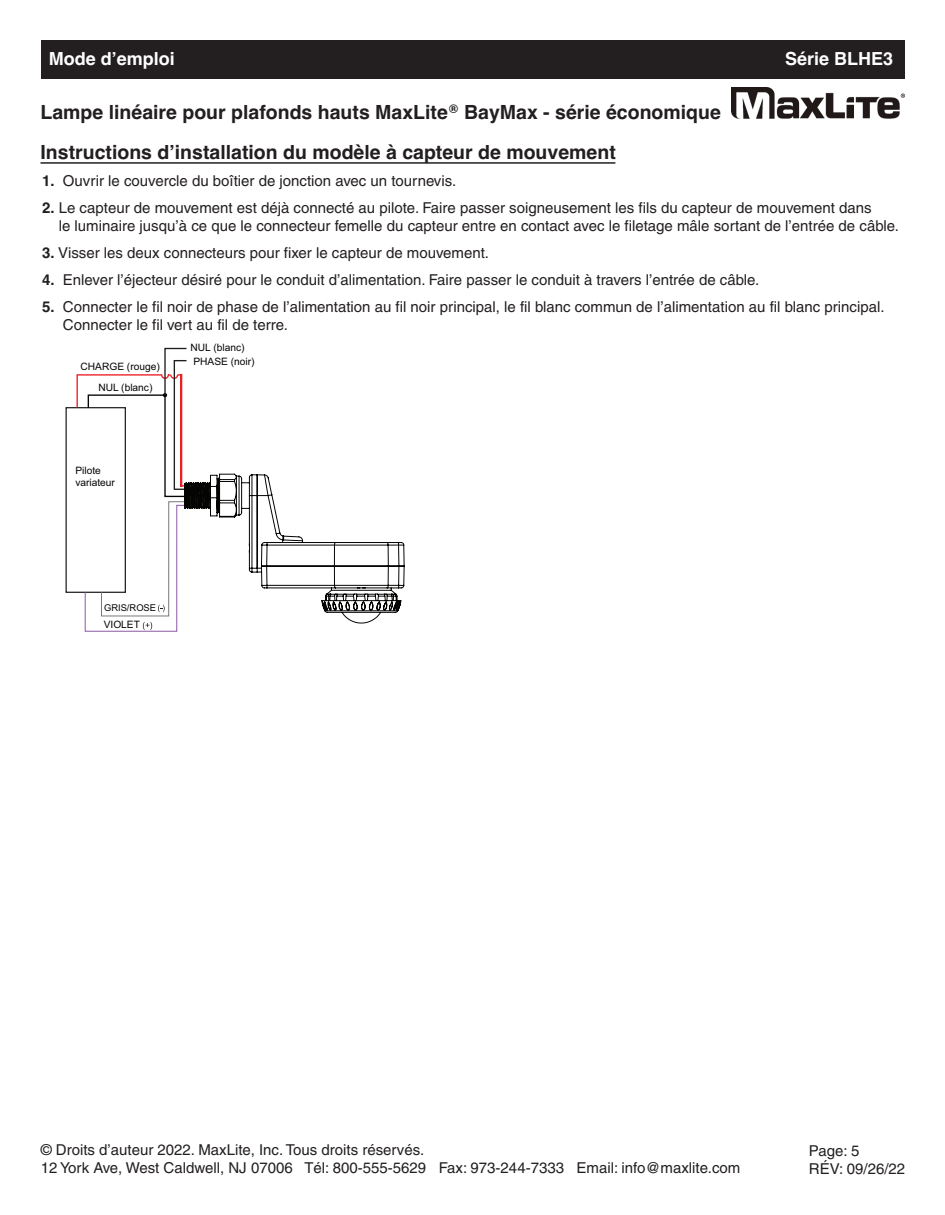
<style>
.page{position:relative;width:945px;height:1215px;background:#fff}
.page>*{position:absolute;margin:0;border:0;box-sizing:border-box;transform-origin:0 0}
.t1{font:700 19.5px "Helvetica";color:#231f20}
.t2{font:700 18px "Helvetica";color:#fff}
.t3{font:15px/18px "Helvetica";color:#231f20}
.t4{font:10.2px/12.3px "Arial";color:#040503}
.t5{font:9.3px "Arial";color:#040503}
.s1{font-weight:700}
</style>
<div class="page">
<div style="left:41px;top:40px;width:864px;height:39px;background:#231f20"></div>
<img style="left:732px;top:87px;width:173px;height:32px">
<hr style="left:41px;top:162px;width:574px;height:2px;background:#231f20">
<div style="left:66px;top:407px;width:60px;height:186px;border:1px solid #1f1c1d"></div>
<svg style="left:76px;top:347px;width:329px;height:285px"></svg>
<p class="t2" style="left:49px;top:49px;width:128px">Mode d’emploi</p>
<p class="t2" style="left:785px;top:49px;width:110px">Série BLHE3</p>
<h1 class="t1" style="left:40px;top:101px;width:682px">Lampe linéaire pour plafonds hauts MaxLite<sup>®</sup> BayMax - série économique</h1>
<h1 class="t1" style="left:40px;top:140px;width:577px">Instructions d’installation du modèle à capteur de mouvement</h1>
<p class="t3" style="left:42px;top:173px;width:416px"><span class="s1">1.</span> Ouvrir le couvercle du boîtier de jonction avec un tournevis.</p>
<p class="t3" style="left:59px;top:200px;width:842px;text-indent:-17px"><span class="s1">2.</span> Le capteur de mouvement est déjà connecté au pilote. Faire passer soigneusement les fils du capteur de mouvement dans<br>le luminaire jusqu’à ce que le connecteur femelle du capteur entre en contact avec le filetage mâle sortant de l’entrée de câble.</p>
<p class="t3" style="left:42px;top:245px;width:448px"><span class="s1">3.</span> Visser les deux connecteurs pour fixer le capteur de mouvement.</p>
<p class="t3" style="left:42px;top:272px;width:719px"><span class="s1">4.</span> Enlever l’éjecteur désiré pour le conduit d’alimentation. Faire passer le conduit à travers l’entrée de câble.</p>
<p class="t3" style="left:63px;top:299px;width:823px;text-indent:-21px"><span class="s1">5.</span> Connecter le fil noir de phase de l’alimentation au fil noir principal, le fil blanc commun de l’alimentation au fil blanc principal.<br>Connecter le fil vert au fil de terre.</p>
<p class="t4" style="left:191px;top:342px;width:56px">NUL (blanc)</p>
<p class="t4" style="left:98px;top:381px;width:56px">NUL (blanc)</p>
<p class="t4" style="left:193px;top:355px;width:63px">PHASE (noir)</p>
<p class="t4" style="left:81px;top:361px;width:81px">CHARGE (rouge)</p>
<p class="t4" style="left:75px;top:465px;width:41px">Pilote variateur</p>
<p class="t5" style="left:104px;top:601px;width:53px">GRIS/ROSE</p>
<p class="t4" style="left:104px;top:619px;width:38px">VIOLET</p>
<p class="t3" style="left:41px;top:1142px;width:701px">© Droits d’auteur 2022. MaxLite, Inc. Tous droits réservés.<br>12 York Ave, West Caldwell, NJ 07006 Tél: 800-555-5629 Fax: 973-244-7333 Email: info@maxlite.com</p>
<p class="t3" style="left:809px;top:1143px;width:98px">Page: 5<br>RÉV: 09/26/22</p>
</div>
